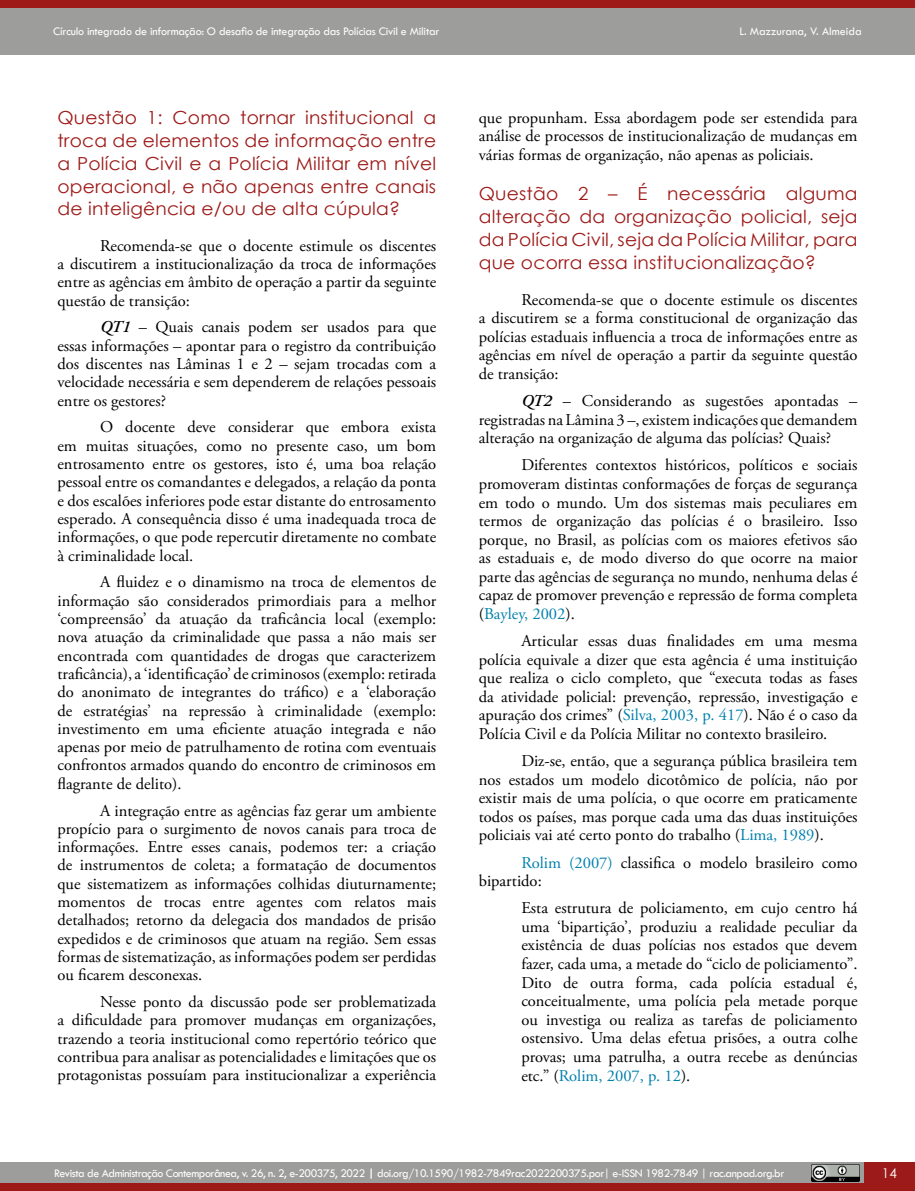
<style>
.page{position:relative;width:915px;height:1191px;background:#fff}
.page>*{position:absolute;margin:0;border:0;box-sizing:border-box;transform-origin:0 0}
.t1{font:18px/22.8px "Century Gothic";letter-spacing:.01em;color:#9d1a18;text-align:justify;scale:1.04 1}
.t2{font:16.5px/18.3px "Adobe Garamond Pro";color:#000;text-align:justify}
.t3{font:13.5px "Century Gothic";color:#fff}
.t4{font:12px "Tw Cen";letter-spacing:-.035em;color:#fff}
.t5{font:12px "Tw Cen";color:#fff}
.s1{font-weight:600;font-style:italic}
.s2{color:#0080ad}
.s3{font-weight:700}
</style>
<div class="page">
<div style="left:863px;top:1162px;width:51px;height:21px;background:#9d1a1a"></div>
<div style="left:0;top:0;width:914px;height:54px;background:#9d9d9c"></div>
<div style="left:0;top:0;width:914px;height:7px;background:#9d1a18"></div>
<div style="left:0;top:1162px;width:863px;height:21px;background:#9d9d9c"></div>
<div style="left:0;top:1183px;width:914px;height:8px;background:#9d1a18"></div>
<svg style="left:914px;top:1162px;width:1px;height:29px"></svg>
<img style="left:811px;top:1164px;width:48px;height:17px">
<p class="t4" style="left:53px;top:24px;width:387px">Círculo integrado de informação: O desafio de integração das Polícias Civil e Militar</p>
<p class="t5" style="left:739px;top:24px;width:124px">L. Mazzurana, V. Almeida</p>
<p class="t1" style="left:57px;top:106px;width:365px">Questão 1: Como tornar institucional a troca de elementos de informação entre a Polícia Civil e a Polícia Militar em nível operacional, e não apenas entre canais de inteligência e/ou de alta cúpula?</p>
<p class="t2" style="left:57px;top:237px;width:380px;text-indent:43px">Recomenda-se que o docente estimule os discentes a discutirem a institucionalização da troca de informações entre as agências em âmbito de operação a partir da seguinte questão de transição:</p>
<p class="t2" style="left:57px;top:318px;width:380px;text-indent:43px"><span class="s1">QT1</span> – Quais canais podem ser usados para que essas informações – apontar para o registro da contribuição dos discentes nas Lâminas 1 e 2 – sejam trocadas com a velocidade necessária e sem dependerem de relações pessoais entre os gestores?</p>
<p class="t2" style="left:57px;top:418px;width:380px;text-indent:43px">O docente deve considerar que embora exista em muitas situações, como no presente caso, um bom entrosamento entre os gestores, isto é, uma boa relação pessoal entre os comandantes e delegados, a relação da ponta e dos escalões inferiores pode estar distante do entrosamento esperado. A consequência disso é uma inadequada troca de informações, o que pode repercutir diretamente no combate à criminalidade local.</p>
<p class="t2" style="left:57px;top:573px;width:380px;text-indent:43px">A fluidez e o dinamismo na troca de elementos de informação são considerados primordiais para a melhor ‘compreensão’ da atuação da traficância local (exemplo: nova atuação da criminalidade que passa a não mais ser encontrada com quantidades de drogas que caracterizem traficância), a ‘identificação’ de criminosos (exemplo: retirada do anonimato de integrantes do tráfico) e a ‘elaboração de estratégias’ na repressão à criminalidade (exemplo: investimento em uma eficiente atuação integrada e não apenas por meio de patrulhamento de rotina com eventuais confrontos armados quando do encontro de criminosos em flagrante de delito).</p>
<p class="t2" style="left:57px;top:801px;width:380px;text-indent:43px">A integração entre as agências faz gerar um ambiente propício para o surgimento de novos canais para troca de informações. Entre esses canais, podemos ter: a criação de instrumentos de coleta; a formatação de documentos que sistematizem as informações colhidas diuturnamente; momentos de trocas entre agentes com relatos mais detalhados; retorno da delegacia dos mandados de prisão expedidos e de criminosos que atuam na região. Sem essas formas de sistematização, as informações podem ser perdidas ou ficarem desconexas.</p>
<p class="t2" style="left:57px;top:993px;width:380px;text-indent:43px">Nesse ponto da discussão pode ser problematizada a dificuldade para promover mudanças em organizações, trazendo a teoria institucional como repertório teórico que contribua para analisar as potencialidades e limitações que os protagonistas possuíam para institucionalizar a experiência</p>
<p class="t2" style="left:478px;top:109px;width:380px">que propunham. Essa abordagem pode ser estendida para análise de processos de institucionalização de mudanças em várias formas de organização, não apenas as policiais.</p>
<p class="t1" style="left:478px;top:181px;width:365px">Questão 2 – É necessária alguma alteração da organização policial, seja da Polícia Civil, seja da Polícia Militar, para que ocorra essa institucionalização?</p>
<p class="t2" style="left:478px;top:291px;width:380px;text-indent:43px">Recomenda-se que o docente estimule os discentes a discutirem se a forma constitucional de organização das polícias estaduais influencia a troca de informações entre as agências em nível de operação a partir da seguinte questão de transição:</p>
<p class="t2" style="left:478px;top:392px;width:380px;text-indent:43px"><span class="s1">QT2</span> – Considerando as sugestões apontadas – registradas na Lâmina 3 –, existem indicações que demandem alteração na organização de alguma das polícias? Quais?</p>
<p class="t2" style="left:478px;top:456px;width:380px;text-indent:43px">Diferentes contextos históricos, políticos e sociais promoveram distintas conformações de forças de segurança em todo o mundo. Um dos sistemas mais peculiares em termos de organização das polícias é o brasileiro. Isso porque, no Brasil, as polícias com os maiores efetivos são as estaduais e, de modo diverso do que ocorre na maior parte das agências de segurança no mundo, nenhuma delas é capaz de promover prevenção e repressão de forma completa (<span class="s2">Bayley, 2002</span>).</p>
<p class="t2" style="left:478px;top:632px;width:380px;text-indent:43px">Articular essas duas finalidades em uma mesma polícia equivale a dizer que esta agência é uma instituição que realiza o ciclo completo, que “executa todas as fases da atividade policial: prevenção, repressão, investigação e apuração dos crimes” (<span class="s2">Silva, 2003, p. 417</span>). Não é o caso da Polícia Civil e da Polícia Militar no contexto brasileiro.</p>
<p class="t2" style="left:478px;top:752px;width:380px;text-indent:43px">Diz-se, então, que a segurança pública brasileira tem nos estados um modelo dicotômico de polícia, não por existir mais de uma polícia, o que ocorre em praticamente todos os países, mas porque cada uma das duas instituições policiais vai até certo ponto do trabalho (<span class="s2">Lima, 1989</span>).</p>
<p class="t2" style="left:478px;top:853px;width:380px;text-indent:43px"><span class="s2">Rolim (2007)</span> classifica o modelo brasileiro como bipartido:</p>
<p class="t2" style="left:521px;top:899px;width:337px">Esta estrutura de policiamento, em cujo centro há uma ‘bipartição’, produziu a realidade peculiar da existência de duas polícias nos estados que devem fazer, cada uma, a metade do “ciclo de policiamento”.<br>Dito de outra forma, cada polícia estadual é, conceitualmente, uma polícia pela metade porque ou investiga ou realiza as tarefas de policiamento ostensivo. Uma delas efetua prisões, a outra colhe provas; uma patrulha, a outra recebe as denúncias etc.” (<span class="s2">Rolim, 2007, p. 12</span>).</p>
<p class="t4" style="left:54px;top:1166px;width:731px">Revista de Administração Contemporânea, v. 26, n. 2, e-200375, 2022 <span class="s3">|</span> doi.org/10.1590/1982-7849rac2022200375.por| e-ISSN 1982-7849 | rac.anpad.org.br</p>
<p class="t3" style="left:881px;top:1163px;width:16px">14</p>
</div>
